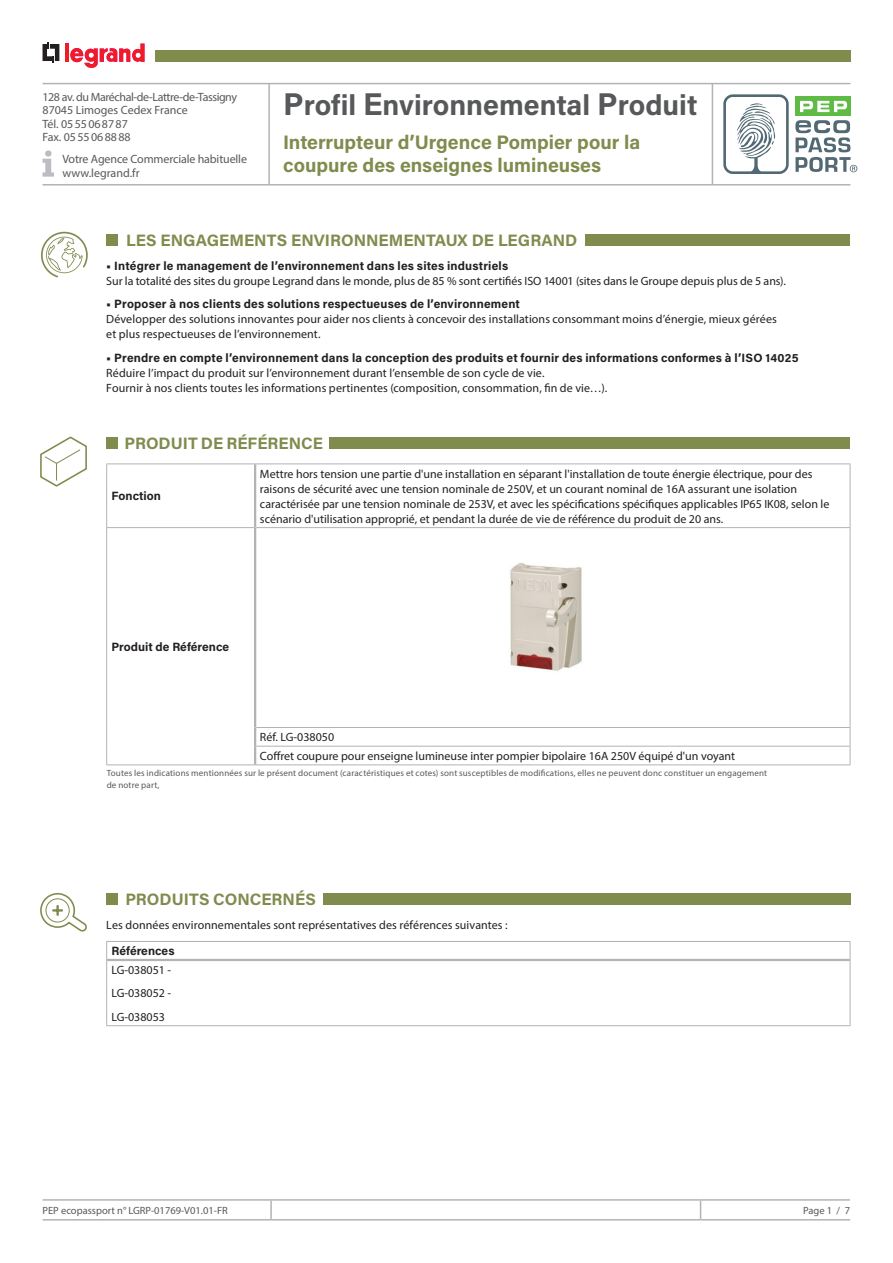
<style>
.page{position:relative;width:893px;height:1263px;background:#fff}
.page>*{position:absolute;margin:0;border:0;box-sizing:border-box;transform-origin:0 0}
.t1{font:700 28.5px "Acumin Pro";color:#57585a}
.t2{font:700 19.5px/22.5px "Acumin Pro";color:#7f8c4e}
.t3{font:700 16.5px "Acumin Pro";color:#7f8c4e}
.t4{font:12px/15px "Myriad Pro";color:#231f20}
.t5{font:700 12px "Acumin Pro";letter-spacing:.015em;color:#231f20}
.t6{font:12px/13.5px "Myriad Pro";letter-spacing:-.01em;color:#57585a}
.t7{font:10.5px "Myriad Pro";color:#57585a}
.t8{font:9px/12px "Myriad Pro";letter-spacing:.02em;color:#57585a}
.s1{font-size:31.5px}
</style>
<div class="page">
<hr style="left:701px;top:1199px;width:149px;height:2px;background:#b2b3b7">
<hr style="left:701px;top:1219px;width:149px;height:1px;background:#b2b3b7">
<hr style="left:43px;top:1199px;width:228px;height:2px;background:#b2b3b7">
<hr style="left:271px;top:1199px;width:430px;height:2px;background:#b2b3b7">
<svg style="left:270px;top:1201px;width:2px;height:18px"></svg>
<svg style="left:700px;top:1201px;width:1px;height:18px"></svg>
<hr style="left:43px;top:1219px;width:228px;height:1px;background:#b2b3b7">
<hr style="left:271px;top:1219px;width:430px;height:1px;background:#b2b3b7">
<div style="left:795px;top:97px;width:56px;height:19px;background:#60bb46"></div>
<svg style="left:800px;top:101px;width:47px;height:11px"></svg>
<svg style="left:723px;top:94px;width:66px;height:80px"></svg>
<svg style="left:795px;top:120px;width:62px;height:52px"></svg>
<svg style="left:43px;top:43px;width:16px;height:20px"></svg>
<hr style="left:65px;top:44px;width:4px;height:18px;background:#ee1d23">
<svg style="left:70px;top:44px;width:75px;height:24px"></svg>
<hr style="left:43px;top:83px;width:807px;height:1px;background:#b2b3b7">
<hr style="left:43px;top:184px;width:807px;height:2px;background:#b2b3b7">
<hr style="left:268px;top:84px;width:2px;height:100px;background:#b2b3b7">
<hr style="left:712px;top:84px;width:1px;height:100px;background:#b2b3b7">
<div style="left:155px;top:50px;width:695px;height:12px;background:#7f8c4e"></div>
<svg style="left:43px;top:150px;width:11px;height:27px"></svg>
<div style="left:106px;top:234px;width:12px;height:12px;background:#7f8c4e"></div>
<div style="left:585px;top:234px;width:265px;height:12px;background:#7f8c4e"></div>
<svg style="left:41px;top:232px;width:47px;height:45px"></svg>
<div style="left:106px;top:893px;width:12px;height:12px;background:#7f8c4e"></div>
<div style="left:323px;top:893px;width:527px;height:12px;background:#7f8c4e"></div>
<div style="left:106px;top:437px;width:12px;height:12px;background:#7f8c4e"></div>
<div style="left:329px;top:437px;width:521px;height:12px;background:#7f8c4e"></div>
<hr style="left:106px;top:463px;width:149px;height:1px;background:#b2b3b7">
<hr style="left:106px;top:464px;width:1px;height:63px;background:#b2b3b7">
<hr style="left:106px;top:527px;width:148px;height:1px;background:#b2b3b7">
<hr style="left:106px;top:528px;width:1px;height:199px;background:#b2b3b7">
<svg style="left:106px;top:727px;width:1px;height:37px"></svg>
<hr style="left:106px;top:764px;width:149px;height:1px;background:#b2b3b7">
<hr style="left:255px;top:764px;width:595px;height:1px;background:#b2b3b7">
<hr style="left:255px;top:463px;width:595px;height:1px;background:#b2b3b7">
<hr style="left:850px;top:464px;width:1px;height:63px;background:#b2b3b7">
<hr style="left:256px;top:527px;width:594px;height:1px;background:#b2b3b7">
<hr style="left:850px;top:528px;width:1px;height:199px;background:#b2b3b7">
<hr style="left:256px;top:727px;width:594px;height:1px;background:#b2b3b7">
<hr style="left:256px;top:746px;width:594px;height:1px;background:#b2b3b7">
<svg style="left:850px;top:728px;width:1px;height:36px"></svg>
<hr style="left:254px;top:464px;width:2px;height:64px;background:#b2b3b7">
<hr style="left:254px;top:528px;width:2px;height:199px;background:#b2b3b7">
<svg style="left:254px;top:727px;width:2px;height:37px"></svg>
<hr style="left:106px;top:941px;width:744px;height:1px;background:#b2b3b7">
<svg style="left:850px;top:942px;width:1px;height:18px"></svg>
<hr style="left:850px;top:960px;width:1px;height:65px;background:#b2b3b7">
<hr style="left:106px;top:1025px;width:744px;height:1px;background:#b2b3b7">
<hr style="left:107px;top:959px;width:743px;height:2px;background:#b2b3b7">
<svg style="left:106px;top:942px;width:1px;height:18px"></svg>
<hr style="left:106px;top:960px;width:1px;height:65px;background:#b2b3b7">
<img style="left:510px;top:563px;width:72px;height:108px">
<svg style="left:40px;top:436px;width:47px;height:50px"></svg>
<svg style="left:40px;top:893px;width:47px;height:38px"></svg>
<p class="t6" style="left:43px;top:90px;width:196px">128 av. du Maréchal-de-Lattre-de-Tassigny<br>87045 Limoges Cedex France<br>Tél. 0555068787<br>Fax. 0555068888</p>
<p class="t6" style="left:62px;top:152px;width:186px">Votre Agence Commerciale habituelle www.legrand.fr</p>
<h1 class="t1" style="left:283px;top:85px;width:416px"><span class="s1">P</span>rofil <span class="s1">E</span>nvironnemental <span class="s1">P</span>roduit</h1>
<h2 class="t2" style="left:283px;top:130px;width:359px">Interrupteur d’Urgence Pompier pour la coupure des enseignes lumineuses</h2>
<h3 class="t3" style="left:126px;top:229px;width:453px">LES ENGAGEMENTS ENVIRONNEMENTAUX DE LEGRAND</h3>
<p class="t5" style="left:106px;top:257px;width:403px">• Intégrer le management de l’environnement dans les sites industriels</p>
<p class="t4" style="left:106px;top:273px;width:681px">Sur la totalité des sites du groupe Legrand dans le monde, plus de 85 % sont certifiés ISO 14001 (sites dans le Groupe depuis plus de 5 ans).</p>
<p class="t5" style="left:106px;top:295px;width:415px">• Proposer à nos clients des solutions respectueuses de l’environnement</p>
<p class="t4" style="left:106px;top:311px;width:672px">Développer des solutions innovantes pour aider nos clients à concevoir des installations consommant moins d’énergie, mieux gérées et plus respectueuses de l’environnement.</p>
<p class="t5" style="left:106px;top:349px;width:694px">• Prendre en compte l’environnement dans la conception des produits et fournir des informations conformes à l’ISO 14025</p>
<p class="t4" style="left:106px;top:365px;width:502px">Réduire l’impact du produit sur l’environnement durant l’ensemble de son cycle de vie.<br>Fournir à nos clients toutes les informations pertinentes (composition, consommation, fin de vie…).</p>
<p class="t3" style="left:124px;top:431px;width:200px">PRODUIT DE RÉFÉRENCE</p>
<p class="t5" style="left:112px;top:487px;width:51px">Fonction</p>
<p class="t4" style="left:260px;top:466px;width:571px">Mettre hors tension une partie d'une installation en séparant l'installation de toute énergie électrique, pour des raisons de sécurité avec une tension nominale de 250V, et un courant nominal de 16A assurant une isolation caractérisée par une tension nominale de 253V, et avec les spécifications spécifiques applicables IP65 IK08, selon le scénario d'utilisation approprié, et pendant la durée de vie de référence du produit de 20 ans.</p>
<p class="t5" style="left:112px;top:638px;width:119px">Produit de Référence</p>
<p class="t4" style="left:260px;top:730px;width:76px">Réf. LG-038050</p>
<p class="t4" style="left:260px;top:748px;width:477px">Coffret coupure pour enseigne lumineuse inter pompier bipolaire 16A 250V équipé d'un voyant</p>
<p class="t8" style="left:107px;top:767px;width:662px">Toutes les indications mentionnées sur le présent document (caractéristiques et cotes) sont susceptibles de modifications, elles ne peuvent donc constituer un engagement de notre part,</p>
<p class="t3" style="left:125px;top:888px;width:192px">PRODUITS CONCERNÉS</p>
<p class="t4" style="left:106px;top:917px;width:403px">Les données environnementales sont représentatives des références suivantes :</p>
<p class="t5" style="left:112px;top:942px;width:65px">Références</p>
<p class="t4" style="left:112px;top:962px;width:61px">LG-038051 -</p>
<p class="t4" style="left:112px;top:986px;width:61px">LG-038052 -</p>
<p class="t4" style="left:112px;top:1009px;width:55px">LG-038053</p>
<p class="t7" style="left:43px;top:1204px;width:187px">PEP ecopassport n° LGRP-01769-V01.01-FR</p>
<p class="t7" style="left:803px;top:1204px;width:49px">Page 1 / 7</p>
</div>
